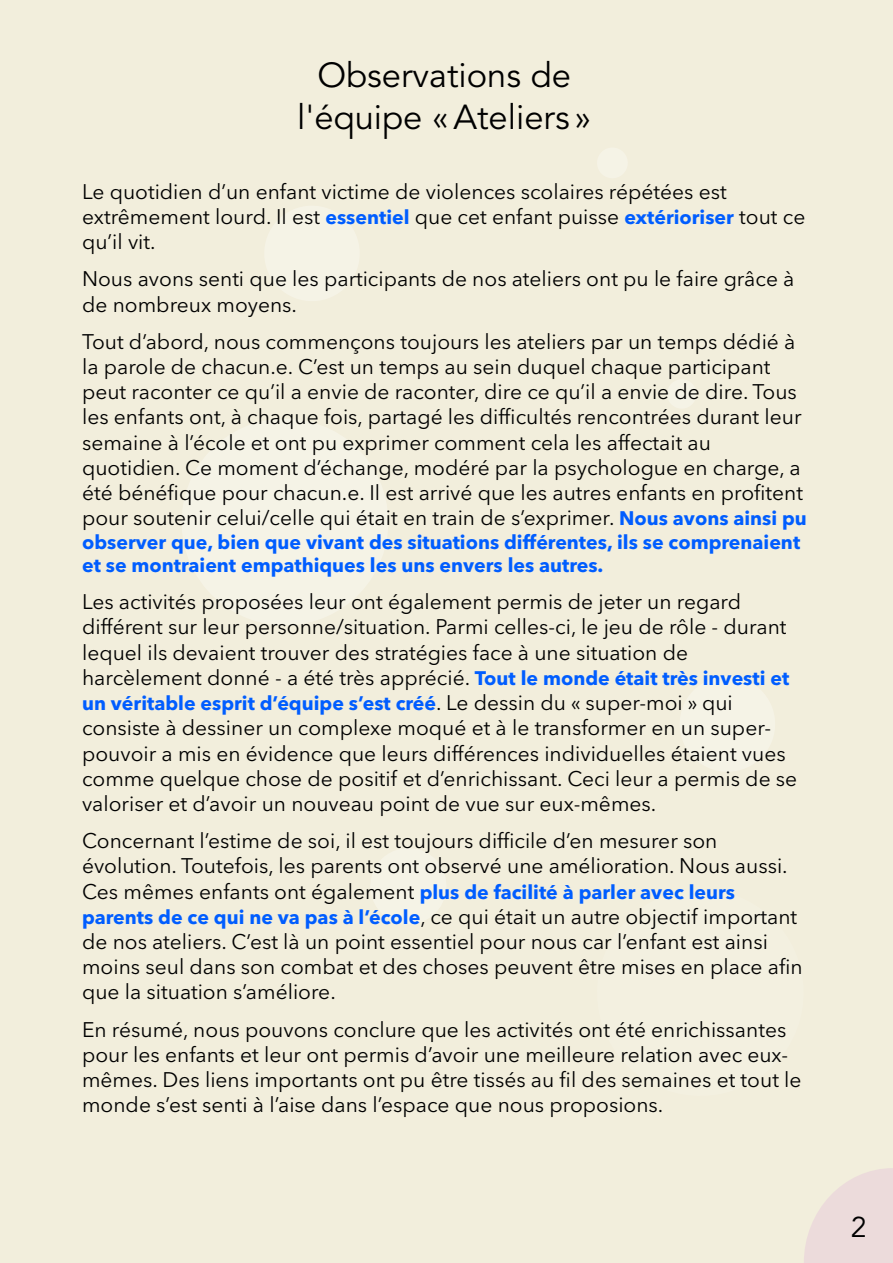
<style>
.page{position:relative;width:893px;height:1263px;background:#f2eedc}
.page>*{position:absolute;margin:0;border:0;box-sizing:border-box;transform-origin:0 0}
.t1{font:34.5px/41.4px "Avenir LT Std";color:#000;text-align:center}
.t2{font:28.5px "Avenir LT Std";color:#000}
.t3{font:21px/25.2px "Avenir Next LT Pro";color:#000}
.t4{font:700 19.5px/23.4px "Avenir Next LT Pro";color:#005dff}
.s1{font-weight:700;font-size:19.5px;color:#005dff}
.s2{font-weight:400;font-size:21px;color:#000}
</style>
<div class="page">
<svg style="left:804px;top:1168px;width:89px;height:95px"></svg>
<h1 class="t1" style="left:297px;top:58px;width:295px">Observations de l'équipe « Ateliers »</h1>
<p class="t3" style="left:82px;top:181px;width:725px">Le quotidien d’un enfant victime de violences scolaires répétées est extrêmement lourd. Il est <span class="s1">essentiel</span> que cet enfant puisse <span class="s1">extérioriser</span> tout ce qu’il vit.</p>
<p class="t3" style="left:82px;top:268px;width:714px">Nous avons senti que les participants de nos ateliers ont pu le faire grâce à de nombreux moyens.</p>
<p class="t3" style="left:82px;top:331px;width:726px">Tout d’abord, nous commençons toujours les ateliers par un temps dédié à la parole de chacun.e. C’est un temps au sein duquel chaque participant peut raconter ce qu’il a envie de raconter, dire ce qu’il a envie de dire. Tous les enfants ont, à chaque fois, partagé les difficultés rencontrées durant leur semaine à l’école et ont pu exprimer comment cela les affectait au quotidien. Ce moment d’échange, modéré par la psychologue en charge, a été bénéfique pour chacun.e. Il est arrivé que les autres enfants en profitent pour soutenir celui/celle qui était en train de s’exprimer. <span class="s1">Nous avons ainsi pu</span></p>
<p class="t4" style="left:82px;top:532px;width:720px">observer que, bien que vivant des situations différentes, ils se comprenaient et se montraient empathiques les uns envers les autres.</p>
<p class="t3" style="left:82px;top:591px;width:709px">Les activités proposées leur ont également permis de jeter un regard différent sur leur personne/situation. Parmi celles-ci, le jeu de rôle - durant lequel ils devaient trouver des stratégies face à une situation de harcèlement donné - a été très apprécié. <span class="s1">Tout le monde était très investi et</span></p>
<p class="t4" style="left:82px;top:693px;width:652px">un véritable esprit d’équipe s’est créé<span class="s2">. Le dessin du « super-moi » qui</span></p>
<p class="t3" style="left:82px;top:717px;width:717px">consiste à dessiner un complexe moqué et à le transformer en un super&shy;pouvoir a mis en évidence que leurs différences individuelles étaient vues comme quelque chose de positif et d’enrichissant. Ceci leur a permis de se valoriser et d’avoir un nouveau point de vue sur eux-mêmes.</p>
<p class="t3" style="left:82px;top:830px;width:707px">Concernant l’estime de soi, il est toujours difficile d’en mesurer son évolution. Toutefois, les parents ont observé une amélioration. Nous aussi.</p>
<p class="t4" style="left:82px;top:882px;width:654px"><span class="s2">Ces mêmes enfants ont également</span> plus de facilité à parler avec leurs</p>
<p class="t3" style="left:82px;top:906px;width:722px"><span class="s1">parents de ce qui ne va pas à l’école</span>, ce qui était un autre objectif important de nos ateliers. C’est là un point essentiel pour nous car l’enfant est ainsi moins seul dans son combat et des choses peuvent être mises en place afin que la situation s’améliore.</p>
<p class="t3" style="left:82px;top:1018px;width:721px">En résumé, nous pouvons conclure que les activités ont été enrichissantes pour les enfants et leur ont permis d’avoir une meilleure relation avec eux&shy;mêmes. Des liens importants ont pu être tissés au fil des semaines et tout le monde s’est senti à l’aise dans l’espace que nous proposions.</p>
<h2 class="t2" style="left:851px;top:1216px;width:17px">2</h2>
</div>
